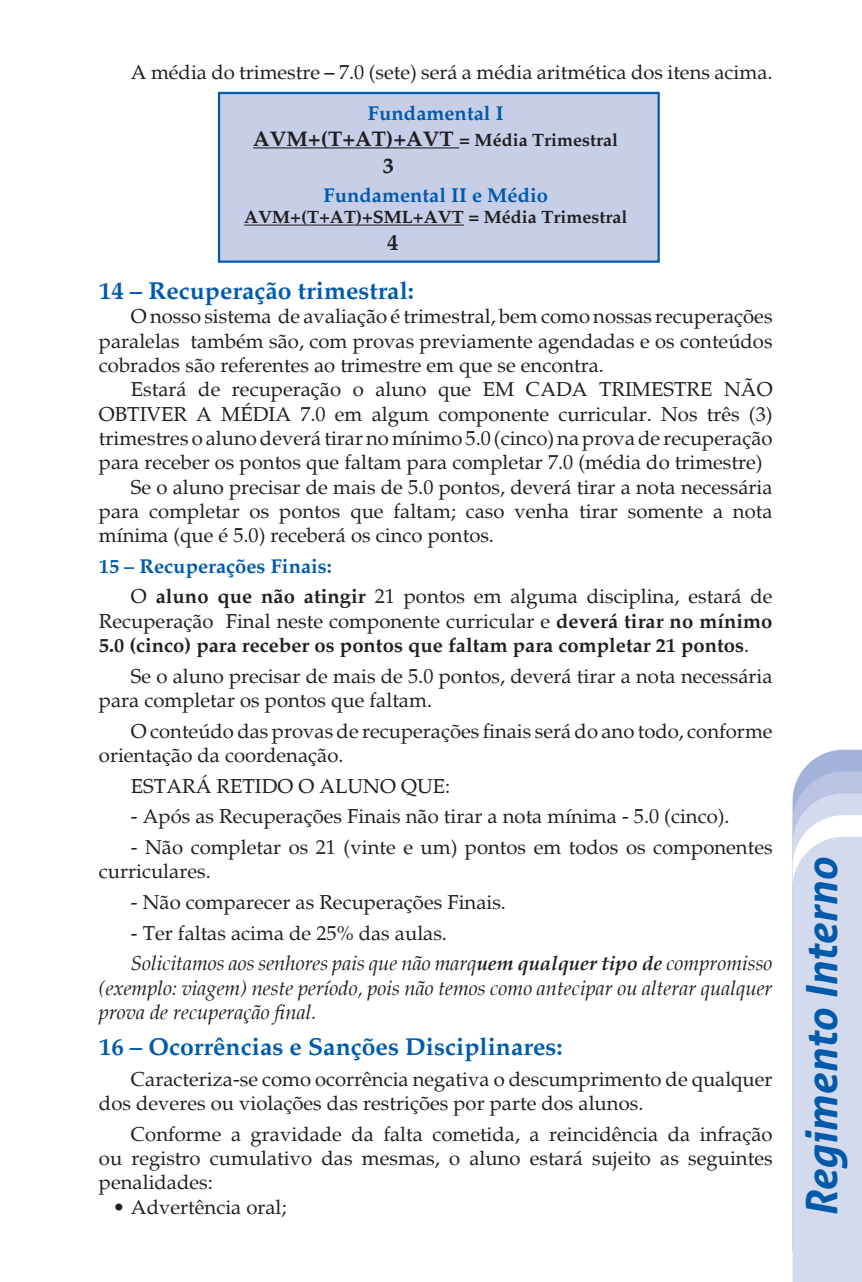
<style>
.page{position:relative;width:862px;height:1282px;background:#fff}
.page>*{position:absolute;margin:0;border:0;box-sizing:border-box;transform-origin:0 0}
.t1{font:italic 700 42.75px "Aller";color:#015aaa}
.t2{font:700 24.75px "Palatino";color:#015aaa}
.t3{font:700 22.5px "Palatino";color:#231f20}
.t4{font:20.25px/24.3px "Palatino";color:#231f20}
.t5{font:italic 20.25px/30.6px "Palatino";color:#231f20}
.t6{font:700 20.25px/24.3px "Palatino";color:#231f20}
.t7{font:700 20.25px "Palatino";color:#015aaa}
.t8{font:700 18px "Palatino";color:#231f20}
.s1{font-size:21.38px}
.s2{font-weight:700;color:#015aaa}
.s3{font-weight:700}
.s4{font-weight:400}
.s5{font-style:normal}
</style>
<div class="page">
<svg style="left:792px;top:750px;width:69px;height:532px;background:#d3d9ec"></svg>
<div style="left:218px;top:92px;width:441px;height:171px;background:#c7cee8;border:2px solid #015aaa"></div>
<hr style="left:253px;top:147px;width:206px;height:1px;background:#231f20">
<hr style="left:244px;top:225px;width:219px;height:1px;background:#231f20">
<p class="t4" style="left:131px;top:60px;width:642px">A média do trimestre – 7.0 (sete) será a média aritmética dos itens acima.</p>
<p class="t7" style="left:368px;top:101px;width:137px">Fundamental I</p>
<p class="t8" style="left:253px;top:129px;width:366px"><span class="s1">AVM+(T+AT)+AVT</span> = Média Trimestral</p>
<p class="t3" style="left:382px;top:152px;width:13px">3</p>
<p class="t7" style="left:323px;top:183px;width:226px">Fundamental II e Médio</p>
<p class="t8" style="left:244px;top:207px;width:385px">AVM+(T+AT)+SML+AVT = Média Trimestral</p>
<p class="t3" style="left:387px;top:229px;width:13px">4</p>
<p class="t2" style="left:99px;top:276px;width:316px">14 – Recuperação trimestral:</p>
<p class="t4" style="left:99px;top:305px;width:674px;text-align:justify;text-indent:32px">O nosso sistema de avaliação é trimestral, bem como nossas recuperações paralelas também são, com provas previamente agendadas e os conteúdos cobrados são referentes ao trimestre em que se encontra.</p>
<p class="t4" style="left:131px;top:378px;width:642px">Estará de recuperação o aluno que EM CADA TRIMESTRE NÃO</p>
<p class="t4" style="left:99px;top:402px;width:674px">OBTIVER A MÉDIA 7.0 em algum componente curricular. Nos três (3)</p>
<p class="t4" style="left:99px;top:426px;width:674px">trimestres o aluno deverá tirar no mínimo 5.0 (cinco) na prova de recuperação</p>
<p class="t4" style="left:99px;top:451px;width:664px">para receber os pontos que faltam para completar 7.0 (média do trimestre)</p>
<p class="t4" style="left:131px;top:475px;width:642px">Se o aluno precisar de mais de 5.0 pontos, deverá tirar a nota necessária</p>
<p class="t4" style="left:99px;top:499px;width:674px">para completar os pontos que faltam; caso venha tirar somente a nota</p>
<p class="t4" style="left:99px;top:524px;width:396px">mínima (que é 5.0) receberá os cinco pontos.</p>
<p class="t4" style="left:131px;top:551px;width:643px;line-height:30.6px;text-indent:-32px"><span class="s2">15 – Recuperações Finais:<br></span>O <span class="s3">aluno que não atingir</span> 21 pontos em alguma disciplina, estará de</p>
<p class="t6" style="left:99px;top:609px;width:674px"><span class="s4">Recuperação Final neste componente curricular e</span> deverá tirar no mínimo<br>5.0 (cinco) para receber os pontos que faltam para completar 21 pontos<span class="s4">.</span></p>
<p class="t4" style="left:99px;top:664px;width:674px;text-indent:32px">Se o aluno precisar de mais de 5.0 pontos, deverá tirar a nota necessária para completar os pontos que faltam.</p>
<p class="t4" style="left:99px;top:719px;width:674px;text-indent:32px">O conteúdo das provas de recuperações finais será do ano todo, conforme orientação da coordenação.</p>
<p class="t4" style="left:131px;top:774px;width:321px">ESTARÁ RETIDO O ALUNO QUE:</p>
<p class="t4" style="left:131px;top:805px;width:600px">- Após as Recuperações Finais não tirar a nota mínima - 5.0 (cinco).</p>
<p class="t4" style="left:99px;top:836px;width:674px;text-indent:32px">- Não completar os 21 (vinte e um) pontos em todos os componentes curriculares.</p>
<p class="t4" style="left:131px;top:890px;width:376px">- Não comparecer as Recuperações Finais.</p>
<p class="t5" style="left:131px;top:918px;width:642px"><span class="s5">- Ter faltas acima de 25% das aulas.<br></span>Solicitamos aos senhores pais que não marq<span class="s3">uem qualquer tipo de</span> compromisso</p>
<p class="t5" style="left:99px;top:976px;width:674px;line-height:24.3px">(exemplo: viagem) neste período, pois não temos como antecipar ou alterar qualquer prova de recuperação final.</p>
<p class="t2" style="left:99px;top:1032px;width:465px">16 – Ocorrências e Sanções Disciplinares:</p>
<p class="t4" style="left:99px;top:1067px;width:674px;text-indent:32px">Caracteriza-se como ocorrência negativa o descumprimento de qualquer dos deveres ou violações das restrições por parte dos alunos.</p>
<p class="t4" style="left:99px;top:1122px;width:674px;text-align:justify;text-indent:32px">Conforme a gravidade da falta cometida, a reincidência da infração ou registro cumulativo das mesmas, o aluno estará sujeito as seguintes penalidades:</p>
<p class="t4" style="left:113px;top:1195px;width:175px">• Advertência oral;</p>
<h1 class="t1" style="left:794px;top:1217px;width:361px;rotate:-90deg">Regimento Interno</h1>
</div>
